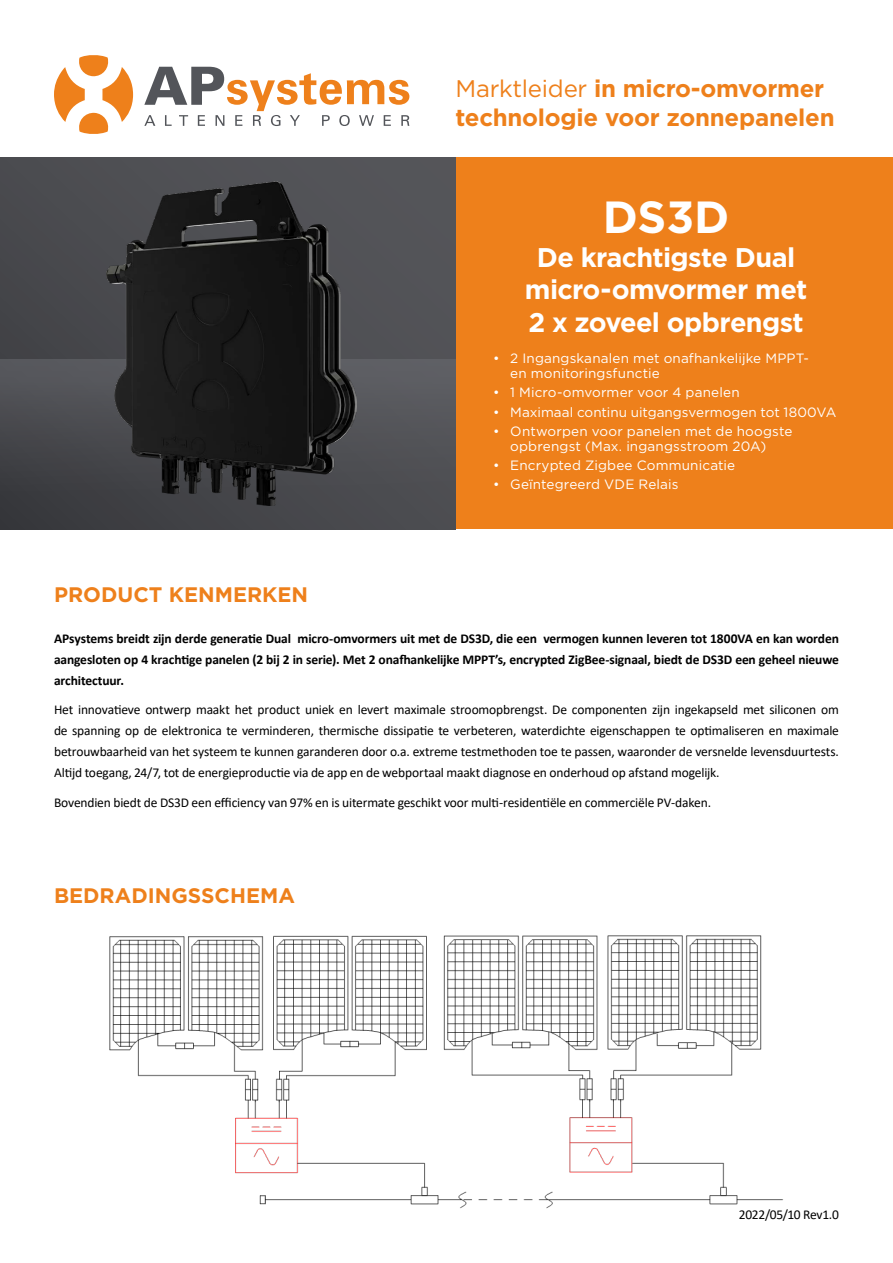
<style>
.page{position:relative;width:893px;height:1263px;background:#fff}
.page>*{position:absolute;margin:0;border:0;box-sizing:border-box;transform-origin:0 0}
.t1{font:700 45px "Gotham";color:#fff}
.t2{font:700 27px/32.4px "Gotham";letter-spacing:-.025em;color:#fff;text-align:center}
.t3{font:700 24px/28.8px "Gotham";letter-spacing:-.01em;color:#ee801b}
.t4{font:700 21px "Gotham";color:#ee801b}
.t5{font:13.5px/21px "Calibri";letter-spacing:-.015em;color:#000;text-align:justify}
.t6{font:700 13.5px/21px "Calibri";letter-spacing:-.01em;color:#000;text-align:justify}
.t7{font:13.5px/15px "Gotham";letter-spacing:.01em;color:#fff}
.s1{font-weight:400}
</style>
<div class="page">
<div style="left:455px;top:156px;width:438px;height:373px;background:#ee801b"></div>
<div style="left:0;top:158px;width:455px;height:371px;background:#505155"></div>
<img style="left:110px;top:935px;width:673px;height:274px">
<div style="left:0;top:359px;width:455px;height:170px;background:linear-gradient(to bottom,#5b5c61,#3e3f43)"></div>
<img style="left:107px;top:182px;width:250px;height:324px">
<svg style="left:54px;top:55px;width:79px;height:79px"></svg>
<svg style="left:144px;top:67px;width:265px;height:59px"></svg>
<h3 class="t3" style="left:455px;top:74px;width:381px"><span class="s1">Marktleider</span> in micro-omvormer technologie voor zonnepanelen</h3>
<h3 class="t4" style="left:54px;top:580px;width:256px">PRODUCT KENMERKEN</h3>
<h1 class="t1" style="left:603px;top:187px;width:128px">DS3D</h1>
<h2 class="t2" style="left:525px;top:241px;width:284px">De krachtigste Dual micro-omvormer met<br>2 x zoveel opbrengst</h2>
<p class="t7" style="left:510px;top:350px;width:300px;text-indent:-17px">• 2 Ingangskanalen met onafhankelijke MPPT&shy;en monitoringsfunctie</p>
<p class="t7" style="left:493px;top:385px;width:248px">• 1 Micro-omvormer voor 4 panelen</p>
<p class="t7" style="left:493px;top:404px;width:345px">• Maximaal continu uitgangsvermogen tot 1800VA</p>
<p class="t7" style="left:510px;top:423px;width:284px;text-indent:-17px">• Ontworpen voor panelen met de hoogste opbrengst (Max. ingangsstroom 20A)</p>
<p class="t7" style="left:493px;top:457px;width:243px">• Encrypted Zigbee Communicatie</p>
<p class="t7" style="left:493px;top:477px;width:187px">• Geïntegreerd VDE Relais</p>
<p class="t6" style="left:54px;top:627px;width:786px">APsystems breidt zijn derde generatie Dual micro-omvormers uit met de DS3D, die een vermogen kunnen leveren tot 1800VA en kan worden aangesloten op 4 krachtige panelen (2 bij 2 in serie). Met 2 onafhankelijke MPPT’s, encrypted ZigBee-signaal, biedt de DS3D een geheel nieuwe architectuur.</p>
<p class="t5" style="left:54px;top:699px;width:786px">Het innovatieve ontwerp maakt het product uniek en levert maximale stroomopbrengst. De componenten zijn ingekapseld met siliconen om de spanning op de elektronica te verminderen, thermische dissipatie te verbeteren, waterdichte eigenschappen te optimaliseren en maximale betrouwbaarheid van het systeem te kunnen garanderen door o.a. extreme testmethoden toe te passen, waaronder de versnelde levensduurtests.<br>Altijd toegang, 24/7, tot de energieproductie via de app en de webportaal maakt diagnose en onderhoud op afstand mogelijk.</p>
<p class="t5" style="left:54px;top:791px;width:658px">Bovendien biedt de DS3D een efficiency van 97% en is uitermate geschikt voor multi-residentiële en commerciële PV-daken.</p>
<h3 class="t4" style="left:54px;top:881px;width:242px">BEDRADINGSSCHEMA</h3>
<p class="t5" style="left:739px;top:1204px;width:102px">2022/05/10 Rev1.0</p>
</div>
